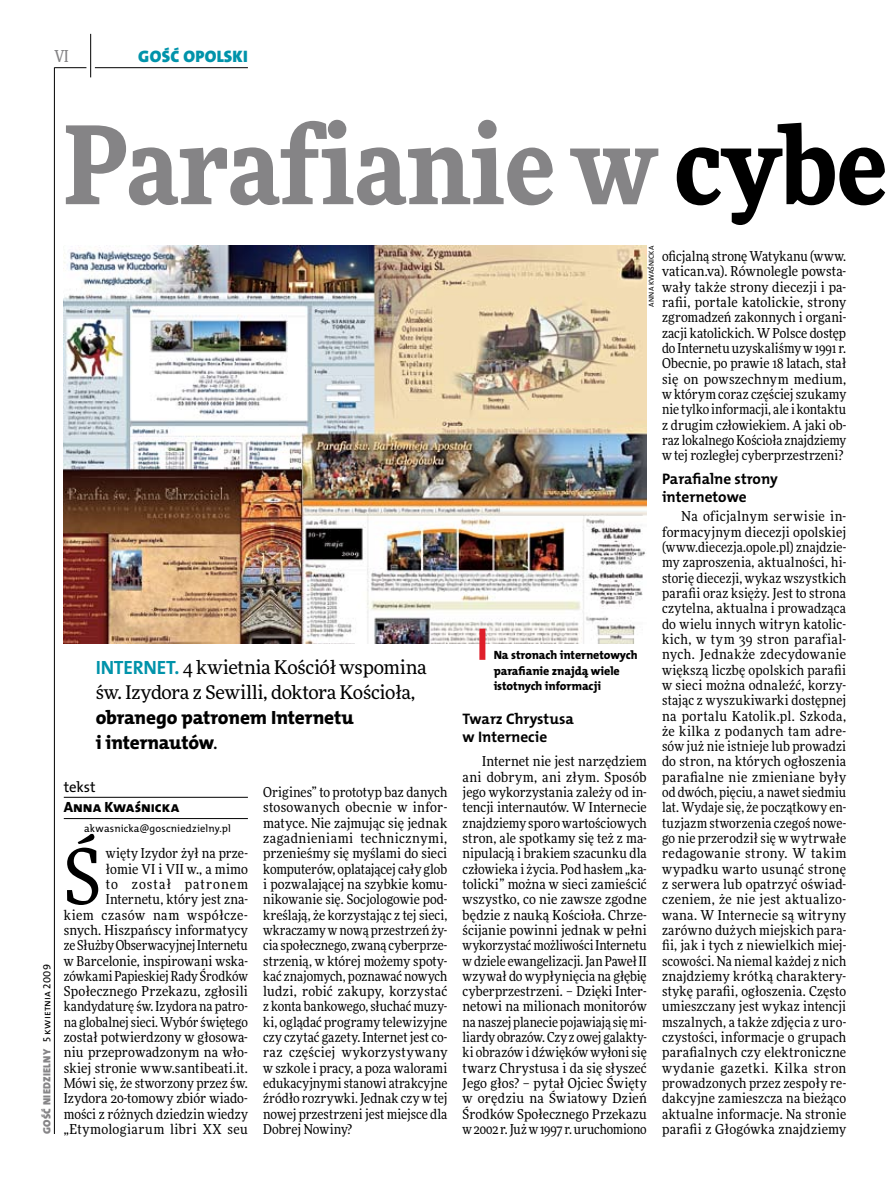
<style>
.page{position:relative;width:893px;height:1191px;background:#fff}
.page>*{position:absolute;margin:0;border:0;box-sizing:border-box;transform-origin:0 0}
.t1{font:900 108px "Freeday Narrow";color:#858486}
.t2{font:76.95px "Freeday Narrow News";color:#000}
.t3{font:19.35px/24.9px "The Mix HP8 Ex Bld";letter-spacing:-.01em;color:#000}
.t4{font:18.9px/24.9px "Freeday News";letter-spacing:-.01em;color:#000}
.t5{font:16.65px "The Mix HP9 Blk";letter-spacing:.02em;color:#0093aa}
.t6{font:500 16.5px "Freeday Narrow";color:#858486;scale:.9 1}
.t7{font:15.3px/17.7px "The Mix HP7 Bld";letter-spacing:-.005em;color:#000}
.t8{font:14.85px "The Mix HP8 Ex Bld";color:#000}
.t9{font:14.85px "The Mix HP5 Plain";color:#000}
.t10{font:13.65px/15.3px "Freeday Narrow News";letter-spacing:.005em;color:#000;text-align:justify}
.t11{font:12px/15.3px "The Mix HP8 Ex Bld";letter-spacing:-.005em;color:#000}
.t12{font:10.5px "The Mix HP5 Plain";letter-spacing:.005em;color:#000}
.t13{font:10.5px "The Mix HP9 Blk";letter-spacing:.025em;color:#858486}
.t14{font:7.2px "The Mix HP5 Plain";letter-spacing:.015em;color:#000}
.s1{font-family:"The Mix HP5 Plain";color:#000}
.s2{color:#000}
.s3{font-family:"The Mix HP7 Bld";font-size:19.35px;color:#0093aa}
.s4{font-family:"Freeday News";font-size:18.9px}
</style>
<div class="page">
<hr style="left:54px;top:67px;width:1px;height:1067px;background:#000">
<hr style="left:90px;top:34px;width:1px;height:43px;background:#000">
<hr style="left:54px;top:67px;width:32px;height:1px;background:#000">
<hr style="left:95px;top:67px;width:153px;height:1px;background:#000">
<hr style="left:64px;top:797px;width:184px;height:1px;background:#000">
<hr style="left:64px;top:818px;width:184px;height:1px;background:#000">
<img style="left:64px;top:246px;width:583px;height:398px">
<div style="left:479px;top:628px;width:6px;height:32px;background:#df1f2a"></div>
<p class="t6" style="left:54px;top:46px;width:17px">VI</p>
<p class="t5" style="left:138px;top:46px;width:111px">GOŚĆ OPOLSKI</p>
<p class="t13" style="left:40px;top:1134px;width:171px;rotate:-90deg">GOŚĆ NIEDZIELNY <span class="s1">5 kwietnia 2009</span></p>
<h1 class="t1" style="left:64px;top:95px;width:825px">Parafianie w <span class="s2">cybe</span></h1>
<h3 class="t4" style="left:96px;top:654px;width:333px"><span class="s3">INTERNET.</span> 4 kwietnia Kościół wspomina św. Izydora z Sewilli, doktora Kościoła,</h3>
<h3 class="t3" style="left:96px;top:705px;width:260px">obranego patronem Internetu i internautów<span class="s4">.</span></h3>
<p class="t9" style="left:64px;top:778px;width:33px">tekst</p>
<p class="t8" style="left:64px;top:798px;width:117px">Anna Kwaśnicka</p>
<p class="t12" style="left:84px;top:821px;width:148px">akwasnicka@goscniedzielny.pl</p>
<h2 class="t2" style="left:64px;top:829px;width:39px">Ś</h2>
<p class="t10" style="left:64px;top:845px;width:186px;text-align:right">więty Izydor żył na prze-<br>łomie VI i VII w., a mimo<br>to został patronem<br>Internetu, który jest zna-<br>kiem czasów nam współcze&shy;snych. Hiszpańscy informatycy ze Służby Obserwacyjnej Internetu w Barcelonie, inspirowani wska&shy;zówkami Papieskiej Rady Środków<br>Społecznego Przekazu, zgłosili kandydaturę św. Izydora na patro&shy;na globalnej sieci. Wybór świętego został potwierdzony w głosowa&shy;niu przeprowadzonym na wło&shy;skiej stronie www.santibeati.it.<br>Mówi się, że stworzony przez św.<br>Izydora 20-tomowy zbiór wiado&shy;mości z różnych dziedzin wiedzy „Etymologiarum libri XX seu</p>
<p class="t10" style="left:263px;top:784px;width:186px">Origines” to prototyp baz danych stosowanych obecnie w infor&shy;matyce. Nie zajmując się jednak zagadnieniami technicznymi, przenieśmy się myślami do sieci komputerów, oplatającej cały glob i pozwalającej na szybkie komu&shy;nikowanie się. Socjologowie pod&shy;kreślają, że korzystając z tej sieci, wkraczamy w nową przestrzeń ży&shy;cia społecznego, zwaną cyberprze&shy;strzenią, w której możemy spoty&shy;kać znajomych, poznawać nowych ludzi, robić zakupy, korzystać z konta bankowego, słuchać muzy&shy;ki, oglądać programy telewizyjne czy czytać gazety. Internet jest co&shy;raz częściej wykorzystywany w szkole i pracy, a poza walorami edukacyjnymi stanowi atrakcyjne źródło rozrywki. Jednak czy w tej nowej przestrzeni jest miejsce dla Dobrej Nowiny?</p>
<p class="t14" style="left:647px;top:306px;width:62px;rotate:-90deg">Anna Kwaśnicka</p>
<p class="t11" style="left:494px;top:647px;width:145px">Na stronach internetowych parafianie znajdą wiele istotnych informacji</p>
<p class="t7" style="left:463px;top:710px;width:113px">Twarz Chrystusa w Internecie</p>
<p class="t10" style="left:463px;top:754px;width:186px;text-indent:20px">Internet nie jest narzędziem ani dobrym, ani złym. Sposób jego wykorzystania zależy od in&shy;tencji internautów. W Internecie znajdziemy sporo wartościowych stron, ale spotkamy się też z ma&shy;nipulacją i brakiem szacunku dla człowieka i życia. Pod hasłem „ka&shy;tolicki” można w sieci zamieścić wszystko, co nie zawsze zgodne będzie z nauką Kościoła. Chrze&shy;ścijanie powinni jednak w pełni wykorzystać możliwości Internetu w dziele ewangelizacji. Jan Paweł II wzywał do wypłynięcia na głębię cyberprzestrzeni. – Dzięki Inter&shy;netowi na milionach monitorów na naszej planecie pojawiają się mi&shy;liardy obrazów. Czy z owej galakty&shy;ki obrazów i dźwięków wyłoni się twarz Chrystusa i da się słyszeć Jego głos? – pytał Ojciec Święty w orędziu na Światowy Dzień Środków Społecznego Przekazu w 2002 r. Już w 1997 r. uruchomiono</p>
<p class="t10" style="left:662px;top:248px;width:186px">oficjalną stronę Watykanu (www. vatican.va). Równolegle powsta&shy;wały także strony diecezji i pa&shy;rafii, portale katolickie, strony zgromadzeń zakonnych i organi&shy;zacji katolickich. W Polsce dostęp do Internetu uzyskaliśmy w 1991 r.<br>Obecnie, po prawie 18 latach, stał się on powszechnym medium, w którym coraz częściej szukamy nie tylko informacji, ale i kontaktu z drugim człowiekiem. A jaki ob&shy;raz lokalnego Kościoła znajdziemy w tej rozległej cyberprzestrzeni?</p>
<p class="t7" style="left:662px;top:470px;width:117px">Parafialne strony internetowe</p>
<p class="t10" style="left:662px;top:509px;width:186px;text-indent:20px">Na oficjalnym serwisie in&shy;formacyjnym diecezji opolskiej (www.diecezja.opole.pl) znajdzie&shy;my zaproszenia, aktualności, hi&shy;storię diecezji, wykaz wszystkich parafii oraz księży. Jest to strona czytelna, aktualna i prowadząca do wielu innych witryn katolic&shy;kich, w tym 39 stron parafial&shy;nych. Jednakże zdecydowanie większą liczbę opolskich parafii w sieci można odnaleźć, korzy&shy;stając z wyszukiwarki dostępnej na portalu Katolik.pl. Szkoda, że kilka z podanych tam adre&shy;sów już nie istnieje lub prowadzi do stron, na których ogłoszenia parafialne nie zmieniane były od dwóch, pięciu, a nawet siedmiu lat. Wydaje się, że początkowy en&shy;tuzjazm stworzenia czegoś nowe&shy;go nie przerodził się w wytrwałe redagowanie strony. W takim wypadku warto usunąć stronę z serwera lub opatrzyć oświad&shy;czeniem, że nie jest aktualizo&shy;wana. W Internecie są witryny zarówno dużych miejskich para&shy;fii, jak i tych z niewielkich miej&shy;scowości. Na niemal każdej z nich znajdziemy krótką charaktery&shy;stykę parafii, ogłoszenia. Często umieszczany jest wykaz intencji mszalnych, a także zdjęcia z uro&shy;czystości, informacje o grupach parafialnych czy elektroniczne wydanie gazetki. Kilka stron prowadzonych przez zespoły re&shy;dakcyjne zamieszcza na bieżąco aktualne informacje. Na stronie parafii z Głogówka znajdziemy</p>
</div>
